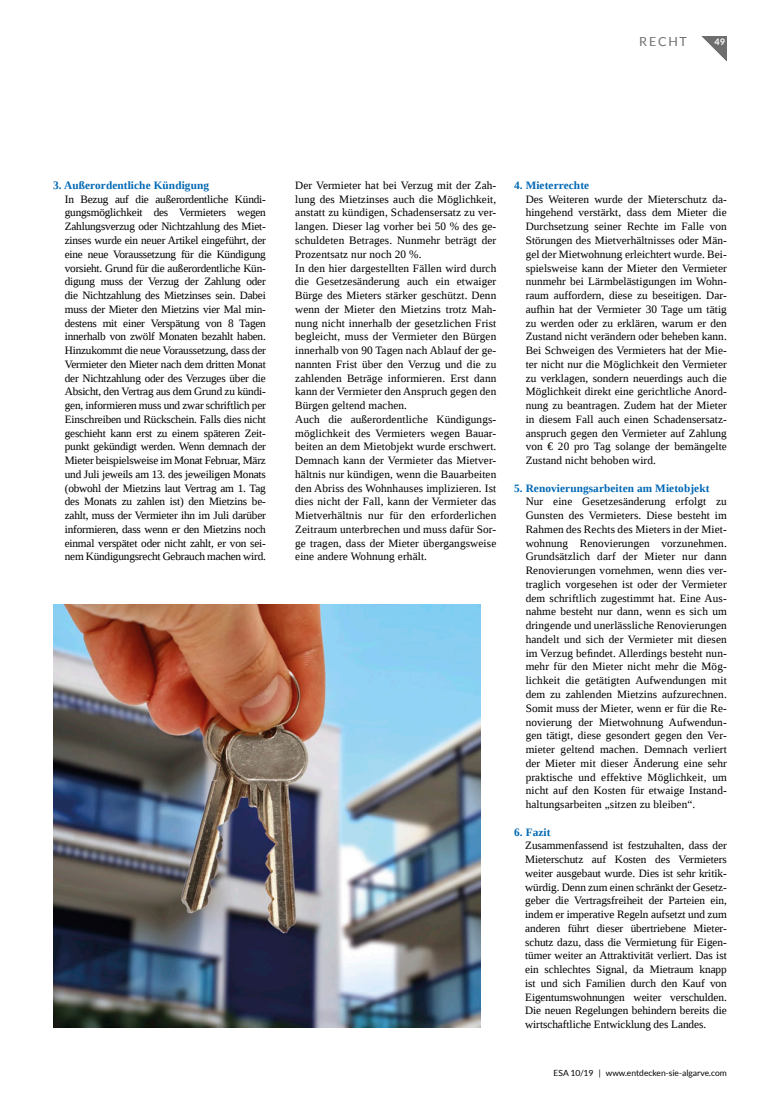
<style>
.page{position:relative;width:780px;height:1099px;background:#fff}
.page>*{position:absolute;margin:0;border:0;box-sizing:border-box;transform-origin:0 0}
.t1{font:12.5px "Lato";letter-spacing:.14em;color:#6e6e6e}
.Body{font:11.25px/13.8px "Liberation Serif";letter-spacing:.01em;color:#000;text-align:justify}
.Body-2{font:700 11.25px "Liberation Serif";letter-spacing:.01em;color:#0068b4}
.t2{font:700 9px "Lato";color:#fff}
.t3{font:8.5px "Lato";color:#000}
.s1{font-weight:700;color:#fff}
</style>
<div class="page">
<svg style="left:701px;top:36px;width:25px;height:25px"></svg>
<img style="left:53px;top:604px;width:427px;height:423px">
<p class="t1" style="left:639px;top:34px;width:49px">RECHT</p>
<p class="t2" style="left:714px;top:37px;width:12px">49</p>
<p class="Body-2" style="left:53px;top:178px;width:157px">3. Außerordentliche Kündigung</p>
<p class="Body" style="left:65px;top:192px;width:203px;text-indent:-12px"><span class="s1">1.</span> In Bezug auf die außerordentliche Kündi&shy;gungsmöglichkeit des Vermieters wegen Zahlungsverzug oder Nichtzahlung des Miet&shy;zinses wurde ein neuer Artikel eingeführt, der eine neue Voraussetzung für die Kündigung vorsieht. Grund für die außerordentliche Kün&shy;digung muss der Verzug der Zahlung oder die Nichtzahlung des Mietzinses sein. Dabei muss der Mieter den Mietzins vier Mal min&shy;destens mit einer Verspätung von 8 Tagen innerhalb von zwölf Monaten bezahlt haben.<br>Hinzukommt die neue Voraussetzung, dass der Vermieter den Mieter nach dem dritten Monat der Nichtzahlung oder des Verzuges über die Absicht, den Vertrag aus dem Grund zu kündi&shy;gen, informieren muss und zwar schriftlich per Einschreiben und Rückschein. Falls dies nicht geschieht kann erst zu einem späteren Zeit&shy;punkt gekündigt werden. Wenn demnach der Mieter beispielsweise im Monat Februar, März und Juli jeweils am 13. des jeweiligen Monats (obwohl der Mietzins laut Vertrag am 1. Tag des Monats zu zahlen ist) den Mietzins be&shy;zahlt, muss der Vermieter ihn im Juli darüber informieren, dass wenn er den Mietzins noch einmal verspätet oder nicht zahlt, er von sei&shy;nem Kündigungsrecht Gebrauch machen wird.</p>
<p class="Body" style="left:295px;top:178px;width:203px;text-indent:-12px"><span class="s1">1.</span> Der Vermieter hat bei Verzug mit der Zah&shy;lung des Mietzinses auch die Möglichkeit, anstatt zu kündigen, Schadensersatz zu ver&shy;langen. Dieser lag vorher bei 50 % des ge&shy;schuldeten Betrages. Nunmehr beträgt der Prozentsatz nur noch 20 %.</p>
<p class="Body" style="left:295px;top:261px;width:203px;text-indent:-12px"><span class="s1">1.</span> In den hier dargestellten Fällen wird durch die Gesetzesänderung auch ein etwaiger Bürge des Mieters stärker geschützt. Denn wenn der Mieter den Mietzins trotz Mah&shy;nung nicht innerhalb der gesetzlichen Frist begleicht, muss der Vermieter den Bürgen innerhalb von 90 Tagen nach Ablauf der ge&shy;nannten Frist über den Verzug und die zu zahlenden Beträge informieren. Erst dann kann der Vermieter den Anspruch gegen den Bürgen geltend machen.</p>
<p class="Body" style="left:295px;top:412px;width:203px;text-indent:-12px"><span class="s1">1.</span> Auch die außerordentliche Kündigungs&shy;möglichkeit des Vermieters wegen Bauar&shy;beiten an dem Mietobjekt wurde erschwert.<br>Demnach kann der Vermieter das Mietver&shy;hältnis nur kündigen, wenn die Bauarbeiten den Abriss des Wohnhauses implizieren. Ist dies nicht der Fall, kann der Vermieter das Mietverhältnis nur für den erforderlichen Zeitraum unterbrechen und muss dafür Sor&shy;ge tragen, dass der Mieter übergangsweise eine andere Wohnung erhält.</p>
<p class="Body-2" style="left:514px;top:178px;width:77px">4. Mieterrechte</p>
<p class="Body" style="left:525px;top:192px;width:203px;text-indent:-12px"><span class="s1">1.</span> Des Weiteren wurde der Mieterschutz da&shy;hingehend verstärkt, dass dem Mieter die Durchsetzung seiner Rechte im Falle von Störungen des Mietverhältnisses oder Män&shy;gel der Mietwohnung erleichtert wurde. Bei&shy;spielsweise kann der Mieter den Vermieter nunmehr bei Lärmbelästigungen im Wohn&shy;raum auffordern, diese zu beseitigen. Dar&shy;aufhin hat der Vermieter 30 Tage um tätig zu werden oder zu erklären, warum er den Zustand nicht verändern oder beheben kann.<br>Bei Schweigen des Vermieters hat der Mie&shy;ter nicht nur die Möglichkeit den Vermieter zu verklagen, sondern neuerdings auch die Möglichkeit direkt eine gerichtliche Anord&shy;nung zu beantragen. Zudem hat der Mieter in diesem Fall auch einen Schadensersatz&shy;anspruch gegen den Vermieter auf Zahlung von € 20 pro Tag solange der bemängelte Zustand nicht behoben wird.</p>
<p class="Body-2" style="left:514px;top:480px;width:197px">5. Renovierungsarbeiten am Mietobjekt</p>
<p class="Body" style="left:525px;top:494px;width:203px;text-indent:-12px"><span class="s1">1.</span> Nur eine Gesetzesänderung erfolgt zu Gunsten des Vermieters. Diese besteht im Rahmen des Rechts des Mieters in der Miet&shy;wohnung Renovierungen vorzunehmen.<br>Grundsätzlich darf der Mieter nur dann Renovierungen vornehmen, wenn dies ver&shy;traglich vorgesehen ist oder der Vermieter dem schriftlich zugestimmt hat. Eine Aus&shy;nahme besteht nur dann, wenn es sich um dringende und unerlässliche Renovierungen handelt und sich der Vermieter mit diesen im Verzug befindet. Allerdings besteht nun&shy;mehr für den Mieter nicht mehr die Mög&shy;lichkeit die getätigten Aufwendungen mit dem zu zahlenden Mietzins aufzurechnen.<br>Somit muss der Mieter, wenn er für die Re&shy;novierung der Mietwohnung Aufwendun&shy;gen tätigt, diese gesondert gegen den Ver&shy;mieter geltend machen. Demnach verliert der Mieter mit dieser Änderung eine sehr praktische und effektive Möglichkeit, um nicht auf den Kosten für etwaige Instand&shy;haltungsarbeiten „sitzen zu bleiben“.</p>
<p class="Body-2" style="left:514px;top:824px;width:38px">6. Fazit</p>
<p class="Body" style="left:525px;top:838px;width:203px;text-indent:-11px"><span class="s1">1.</span> Zusammenfassend ist festzuhalten, dass der Mieterschutz auf Kosten des Vermieters weiter ausgebaut wurde. Dies ist sehr kritik&shy;würdig. Denn zum einen schränkt der Gesetz&shy;geber die Vertragsfreiheit der Parteien ein, indem er imperative Regeln aufsetzt und zum anderen führt dieser übertriebene Mieter&shy;schutz dazu, dass die Vermietung für Eigen&shy;tümer weiter an Attraktivität verliert. Das ist ein schlechtes Signal, da Mietraum knapp ist und sich Familien durch den Kauf von Eigentumswohnungen weiter verschulden.<br>Die neuen Regelungen behindern bereits die wirtschaftliche Entwicklung des Landes.</p>
<p class="t3" style="left:553px;top:1068px;width:175px">ESA 10/19 | www.entdecken-sie-algarve.com</p>
</div>
